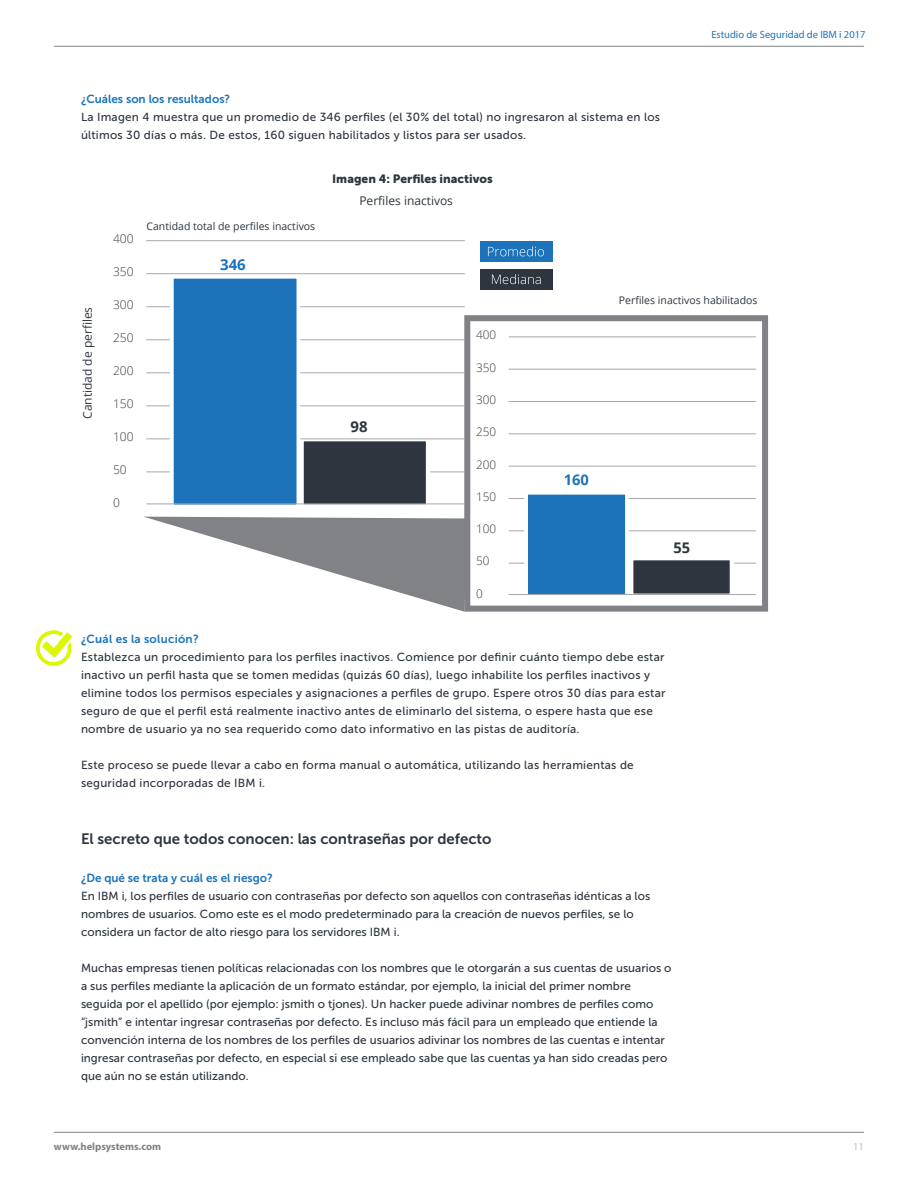
<style>
.page{position:relative;width:918px;height:1188px;background:#fff}
.page>*{position:absolute;margin:0;border:0;box-sizing:border-box;transform-origin:0 0}
.t1{font:15px "Museo Sans 700";color:#2e353f}
.t2{font:700 15px "Open Sans";color:#1c73ba}
.t3{font:700 15px "Open Sans";color:#2e3640}
.t4{font:700 14.7px "Open Sans";color:#1c73ba}
.t5{font:700 14.7px "Open Sans";color:#2e3640}
.t6{font:12px "Open Sans";color:#2e353f}
.t7{font:12px "Museo Sans 900";color:#2e353f}
.t8{font:300 12px "Open Sans";color:#3b3b3b}
.t9{font:11.7px/18px "Museo Sans 500";color:#2e353f}
.t10{font:11.7px/18px "Museo Sans 500";letter-spacing:.02em;color:#2e353f}
.t11{font:11.7px "Museo Sans 700";color:#1c74bb}
.t12{font:300 11.7px "Open Sans";color:#3b3b3b}
.t13{font:11.7px "Museo Sans 700";letter-spacing:.02em;color:#1c74bb}
.t14{font:10.5px "Open Sans";color:#2e353f}
.t15{font:10.5px "Myriad Pro";color:#1c74bb}
.t16{font:700 10.5px "Myriad Pro";color:#808285}
.t17{font:10.5px "Myriad Pro";color:#bcbec0}
</style>
<div class="page">
<hr style="left:54px;top:1132px;width:810px;height:1px;background:#808285">
<hr style="left:54px;top:46px;width:810px;height:1px;background:#808285">
<svg style="left:145px;top:517px;width:319px;height:95px"></svg>
<div style="left:464px;top:315px;width:304px;height:297px;background:#fff;border:6px solid #808285"></div>
<div style="left:480px;top:241px;width:73px;height:20px;background:#1c73ba"></div>
<div style="left:480px;top:270px;width:73px;height:20px;background:#2e353f"></div>
<hr style="left:146px;top:472px;width:319px;height:1px;background:#a8a8a8">
<div style="left:299px;top:437px;width:131px;height:72px;background:#2e353f;border:4px solid #fff"></div>
<hr style="left:146px;top:240px;width:319px;height:1px;background:#a8a8a8">
<hr style="left:146px;top:273px;width:319px;height:1px;background:#a8a8a8">
<hr style="left:146px;top:306px;width:319px;height:1px;background:#a8a8a8">
<hr style="left:146px;top:339px;width:319px;height:1px;background:#a8a8a8">
<hr style="left:146px;top:372px;width:319px;height:1px;background:#a8a8a8">
<hr style="left:146px;top:405px;width:319px;height:1px;background:#a8a8a8">
<hr style="left:146px;top:438px;width:319px;height:1px;background:#a8a8a8">
<div style="left:170px;top:275px;width:130px;height:233px;background:#1c73ba;border:4px solid #fff"></div>
<hr style="left:146px;top:504px;width:319px;height:1px;background:#a8a8a8">
<hr style="left:509px;top:563px;width:247px;height:1px;background:#a8a8a8">
<hr style="left:509px;top:336px;width:247px;height:1px;background:#a8a8a8">
<hr style="left:509px;top:369px;width:247px;height:1px;background:#a8a8a8">
<hr style="left:509px;top:401px;width:247px;height:1px;background:#a8a8a8">
<hr style="left:509px;top:433px;width:247px;height:1px;background:#a8a8a8">
<hr style="left:509px;top:466px;width:247px;height:1px;background:#a8a8a8">
<hr style="left:509px;top:498px;width:247px;height:1px;background:#a8a8a8">
<hr style="left:509px;top:530px;width:247px;height:1px;background:#a8a8a8">
<div style="left:524px;top:491px;width:105px;height:108px;background:#1c73ba;border:4px solid #fff"></div>
<div style="left:629px;top:556px;width:105px;height:42px;background:#2e353f;border:4px solid #fff"></div>
<hr style="left:509px;top:594px;width:247px;height:1px;background:#a8a8a8">
<svg style="left:36px;top:630px;width:36px;height:36px"></svg>
<svg style="left:488px;top:246px;width:56px;height:10px"></svg>
<svg style="left:492px;top:274px;width:49px;height:10px"></svg>
<p class="t11" style="left:81px;top:93px;width:151px">¿Cuáles son los resultados?</p>
<p class="t10" style="left:81px;top:108px;width:581px">La Imagen 4 muestra que un promedio de 346 perfiles (el 30% del total) no ingresaron al sistema en los últimos 30 días o más. De estos, 160 siguen habilitados y listos para ser usados.</p>
<p class="t7" style="left:332px;top:172px;width:162px">Imagen 4: Perfiles inactivos</p>
<p class="t6" style="left:359px;top:193px;width:95px">Perfiles inactivos</p>
<p class="t15" style="left:711px;top:28px;width:156px">Estudio de Seguridad de IBM i 2017</p>
<p class="t6" style="left:79px;top:419px;width:114px;rotate:-90deg">Cantidad de perfiles</p>
<p class="t8" style="left:113px;top:231px;width:22px">400</p>
<p class="t8" style="left:113px;top:264px;width:22px">350</p>
<p class="t8" style="left:113px;top:297px;width:22px">300</p>
<p class="t8" style="left:113px;top:330px;width:22px">250</p>
<p class="t8" style="left:113px;top:363px;width:22px">200</p>
<p class="t8" style="left:113px;top:396px;width:22px">150</p>
<p class="t8" style="left:113px;top:429px;width:22px">100</p>
<p class="t8" style="left:113px;top:462px;width:15px">50</p>
<p class="t8" style="left:113px;top:495px;width:8px">0</p>
<p class="t14" style="left:147px;top:219px;width:170px">Cantidad total de perfiles inactivos</p>
<p class="t2" style="left:220px;top:254px;width:27px">346</p>
<p class="t3" style="left:351px;top:416px;width:19px">98</p>
<p class="t12" style="left:476px;top:327px;width:22px">400</p>
<p class="t12" style="left:476px;top:359px;width:22px">350</p>
<p class="t12" style="left:476px;top:392px;width:22px">300</p>
<p class="t12" style="left:476px;top:424px;width:22px">250</p>
<p class="t12" style="left:476px;top:456px;width:22px">200</p>
<p class="t12" style="left:476px;top:489px;width:22px">150</p>
<p class="t12" style="left:476px;top:521px;width:22px">100</p>
<p class="t12" style="left:476px;top:553px;width:15px">50</p>
<p class="t12" style="left:476px;top:585px;width:8px">0</p>
<p class="t14" style="left:619px;top:293px;width:140px">Perfiles inactivos habilitados</p>
<p class="t4" style="left:564px;top:470px;width:27px">160</p>
<p class="t5" style="left:674px;top:537px;width:18px">55</p>
<p class="t13" style="left:81px;top:633px;width:119px">¿Cuál es la solución?</p>
<p class="t10" style="left:81px;top:648px;width:586px">Establezca un procedimiento para los perfiles inactivos. Comience por definir cuánto tiempo debe estar inactivo un perfil hasta que se tomen medidas (quizás 60 días), luego inhabilite los perfiles inactivos y elimine todos los permisos especiales y asignaciones a perfiles de grupo. Espere otros 30 días para estar seguro de que el perfil está realmente inactivo antes de eliminarlo del sistema, o espere hasta que ese nombre de usuario ya no sea requerido como dato informativo en las pistas de auditoría.</p>
<p class="t10" style="left:81px;top:756px;width:554px">Este proceso se puede llevar a cabo en forma manual o automática, utilizando las herramientas de seguridad incorporadas de IBM i.</p>
<p class="t1" style="left:81px;top:831px;width:412px">El secreto que todos conocen: las contraseñas por defecto</p>
<p class="t11" style="left:81px;top:871px;width:193px">¿De qué se trata y cuál es el riesgo?</p>
<p class="t9" style="left:81px;top:887px;width:571px">En IBM i, los perfiles de usuario con contraseñas por defecto son aquellos con contraseñas idénticas a los nombres de usuarios. Como este es el modo predeterminado para la creación de nuevos perfiles, se lo considera un factor de alto riesgo para los servidores IBM i.</p>
<p class="t9" style="left:81px;top:959px;width:592px">Muchas empresas tienen políticas relacionadas con los nombres que le otorgarán a sus cuentas de usuarios o a sus perfiles mediante la aplicación de un formato estándar, por ejemplo, la inicial del primer nombre seguida por el apellido (por ejemplo: jsmith o tjones). Un hacker puede adivinar nombres de perfiles como “jsmith” e intentar ingresar contraseñas por defecto. Es incluso más fácil para un empleado que entiende la convención interna de los nombres de los perfiles de usuarios adivinar los nombres de las cuentas e intentar ingresar contraseñas por defecto, en especial si ese empleado sabe que las cuentas ya han sido creadas pero que aún no se están utilizando.</p>
<p class="t16" style="left:54px;top:1139px;width:109px">www.helpsystems.com</p>
<p class="t17" style="left:853px;top:1140px;width:12px">11</p>
</div>
